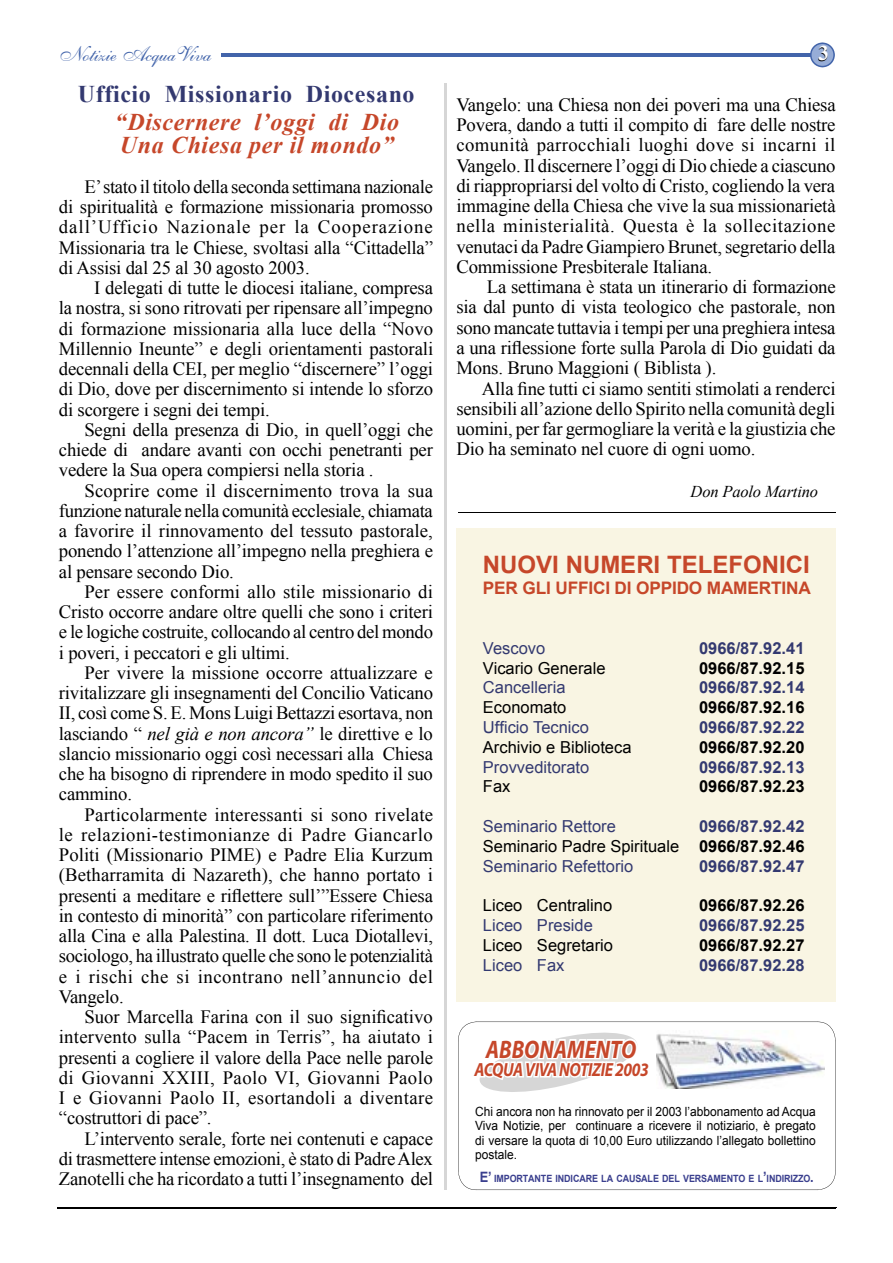
<style>
.page{position:relative;width:893px;height:1263px;background:#fff}
.page>*{position:absolute;margin:0;border:0;box-sizing:border-box;transform-origin:0 0}
.t1{font:italic 700 25.35px "Myriad";color:#c6472a;scale:.85 1}
.t2{font:italic 700 24px/22.5px "Times New Roman";letter-spacing:.025em;color:#c6472a}
.t3{font:700 24px "Times New Roman";letter-spacing:.025em;color:#333970}
.t4{font:700 24px "Arial";color:#c6472a}
.t5{font:21px "English 111 Vivace BT";color:#4264aa}
.t6{font:700 21px "Times New Roman";color:#000}
.t7{font:italic 700 19.05px "Myriad";letter-spacing:-.025em;color:#c6472a;scale:.85 1}
.t8{font:18.75px/20.2px "Times New Roman";letter-spacing:-.01em;color:#000;text-align:justify}
.t9{font:700 17.25px "Arial";letter-spacing:-.01em;color:#c6472a}
.t10{font:16.5px/19.8px "Arial";color:#000;text-align:justify}
.t11{font:700 16.5px "Arial";color:#333970}
.t12{font:16.5px "Arial";color:#333970}
.t13{font:700 16.5px "Arial";color:#000}
.t14{font:italic 16.5px "Times New Roman";letter-spacing:-.01em;color:#000}
.t15{font:12.75px/14.2px "Arial";color:#000;text-align:justify;scale:.94 1}
.t16{font:700 10.05px "Arial";letter-spacing:-.015em;color:#3a3f8e;scale:.9 1}
.s1{font-style:italic}
.s2{font-weight:700;color:#333970}
.s3{font-weight:700}
.s4{color:#333970}
.s5{font-size:14.25px}
</style>
<div class="page">
<div style="left:456px;top:529px;width:380px;height:473px;background:#f9f5e3"></div>
<hr style="left:444px;top:83px;width:3px;height:1106px;background:#d6d6d6">
<hr style="left:221px;top:53px;width:590px;height:3px;background:#4264aa">
<svg style="left:810px;top:43px;width:25px;height:24px"></svg>
<hr style="left:57px;top:1207px;width:779px;height:1px;background:#000">
<hr style="left:458px;top:512px;width:378px;height:1px;background:#000">
<svg style="left:458px;top:1022px;width:378px;height:168px"></svg>
<img style="left:656px;top:1030px;width:168px;height:59px">
<svg style="left:469px;top:1021px;width:182px;height:84px"></svg>
<p class="t5" style="left:60px;top:41px;width:153px">Notizie AcquaViva</p>
<p class="t6" style="left:818px;top:40px;width:12px">3</p>
<p class="t3" style="left:78px;top:78px;width:338px">Ufficio Missionario Diocesano</p>
<p class="t2" style="left:115px;top:110px;width:286px">“Discernere l’oggi di Dio<br>Una Chiesa per il mondo”</p>
<p class="t8" style="left:59px;top:176px;width:376px;text-indent:26px">E’ stato il titolo della seconda settimana nazionale di spiritualità e formazione missionaria promosso dall’Ufficio Nazionale per la Cooperazione Missionaria tra le Chiese, svoltasi alla “Cittadella” di Assisi dal 25 al 30 agosto 2003.</p>
<p class="t8" style="left:59px;top:277px;width:376px;text-indent:35px">I delegati di tutte le diocesi italiane, compresa la nostra, si sono ritrovati per ripensare all’impegno di formazione missionaria alla luce della “Novo Millennio Ineunte” e degli orientamenti pastorali decennali della CEI, per meglio “discernere” l’oggi di Dio, dove per discernimento si intende lo sforzo di scorgere i segni dei tempi.</p>
<p class="t8" style="left:59px;top:419px;width:376px;text-indent:26px">Segni della presenza di Dio, in quell’oggi che chiede di andare avanti con occhi penetranti per vedere la Sua opera compiersi nella storia .</p>
<p class="t8" style="left:59px;top:480px;width:376px;text-indent:26px">Scoprire come il discernimento trova la sua funzione naturale nella comunità ecclesiale, chiamata a favorire il rinnovamento del tessuto pastorale, ponendo l’attenzione all’impegno nella preghiera e al pensare secondo Dio.</p>
<p class="t8" style="left:59px;top:581px;width:376px;text-indent:26px">Per essere conformi allo stile missionario di Cristo occorre andare oltre quelli che sono i criteri e le logiche costruite, collocando al centro del mondo i poveri, i peccatori e gli ultimi.</p>
<p class="t8" style="left:59px;top:662px;width:376px;text-indent:26px">Per vivere la missione occorre attualizzare e rivitalizzare gli insegnamenti del Concilio Vaticano II, così come S. E. Mons Luigi Bettazzi esortava, non lasciando “ <span class="s1">nel già e non ancora”</span> le direttive e lo slancio missionario oggi così necessari alla Chiesa che ha bisogno di riprendere in modo spedito il suo cammino.</p>
<p class="t8" style="left:59px;top:804px;width:376px;text-indent:26px">Particolarmente interessanti si sono rivelate le relazioni-testimonianze di Padre Giancarlo Politi (Missionario PIME) e Padre Elia Kurzum (Betharramita di Nazareth), che hanno portato i presenti a meditare e riflettere sull’”Essere Chiesa in contesto di minorità” con particolare riferimento alla Cina e alla Palestina. Il dott. Luca Diotallevi, sociologo, ha illustrato quelle che sono le potenzialità e i rischi che si incontrano nell’annuncio del Vangelo.</p>
<p class="t8" style="left:59px;top:1006px;width:376px;text-indent:26px">Suor Marcella Farina con il suo significativo intervento sulla “Pacem in Terris”, ha aiutato i presenti a cogliere il valore della Pace nelle parole di Giovanni XXIII, Paolo VI, Giovanni Paolo I e Giovanni Paolo II, esortandoli a diventare “costruttori di pace”.</p>
<p class="t8" style="left:59px;top:1128px;width:376px;text-indent:26px">L’intervento serale, forte nei contenuti e capace di trasmettere intense emozioni, è stato di Padre Alex Zanotelli che ha ricordato a tutti l’insegnamento del</p>
<p class="t8" style="left:456px;top:94px;width:381px">Vangelo: una Chiesa non dei poveri ma una Chiesa Povera, dando a tutti il compito di fare delle nostre comunità parrocchiali luoghi dove si incarni il Vangelo. Il discernere l’oggi di Dio chiede a ciascuno di riappropriarsi del volto di Cristo, cogliendo la vera immagine della Chiesa che vive la sua missionarietà nella ministerialità. Questa è la sollecitazione venutaci da Padre Giampiero Brunet, segretario della Commissione Presbiterale Italiana.</p>
<p class="t8" style="left:456px;top:277px;width:381px;text-indent:30px">La settimana è stata un itinerario di formazione sia dal punto di vista teologico che pastorale, non sono mancate tuttavia i tempi per una preghiera intesa a una riflessione forte sulla Parola di Dio guidati da Mons. Bruno Maggioni ( Biblista ).</p>
<p class="t8" style="left:456px;top:378px;width:381px;text-indent:26px">Alla fine tutti ci siamo sentiti stimolati a renderci sensibili all’azione dello Spirito nella comunità degli uomini, per far germogliare la verità e la giustizia che Dio ha seminato nel cuore di ogni uomo.</p>
<p class="t14" style="left:691px;top:480px;width:129px">Don Paolo Martino</p>
<p class="t4" style="left:483px;top:548px;width:328px">NUOVI NUMERI TELEFONICI</p>
<p class="t9" style="left:483px;top:577px;width:329px">PER GLI UFFICI DI OPPIDO MAMERTINA</p>
<p class="t12" style="left:483px;top:637px;width:64px">Vescovo</p>
<p class="t11" style="left:699px;top:637px;width:107px">0966/87.92.41</p>
<p class="t10" style="left:483px;top:658px;width:124px">Vicario Generale</p>
<p class="t13" style="left:699px;top:657px;width:107px">0966/87.92.15</p>
<p class="t12" style="left:483px;top:677px;width:84px">Cancelleria</p>
<p class="t11" style="left:699px;top:677px;width:107px">0966/87.92.14</p>
<p class="t10" style="left:483px;top:698px;width:85px">Economato</p>
<p class="t13" style="left:699px;top:696px;width:107px">0966/87.92.16</p>
<p class="t12" style="left:483px;top:716px;width:108px">Ufficio Tecnico</p>
<p class="t11" style="left:699px;top:716px;width:107px">0966/87.92.22</p>
<p class="t10" style="left:483px;top:737px;width:150px">Archivio e Biblioteca</p>
<p class="t13" style="left:699px;top:736px;width:107px">0966/87.92.20</p>
<p class="t12" style="left:483px;top:756px;width:108px">Provveditorato</p>
<p class="t11" style="left:699px;top:756px;width:107px">0966/87.92.13</p>
<p class="t10" style="left:483px;top:777px;width:29px">Fax</p>
<p class="t13" style="left:699px;top:776px;width:107px">0966/87.92.23</p>
<p class="t12" style="left:483px;top:815px;width:134px">Seminario Rettore</p>
<p class="t10" style="left:483px;top:816px;width:323px;text-indent:216px"><span class="s2">0966/87.92.42<br></span>Seminario Padre Spirituale <span class="s3">0966/87.92.46<br></span><span class="s4">Seminario Refettorio</span></p>
<p class="t11" style="left:699px;top:855px;width:107px">0966/87.92.47</p>
<p class="t10" style="left:483px;top:896px;width:131px">Liceo Centralino</p>
<p class="t13" style="left:699px;top:894px;width:107px">0966/87.92.26</p>
<p class="t12" style="left:483px;top:914px;width:111px">Liceo Preside</p>
<p class="t11" style="left:699px;top:914px;width:107px">0966/87.92.25</p>
<p class="t10" style="left:483px;top:935px;width:132px">Liceo Segretario</p>
<p class="t13" style="left:699px;top:934px;width:107px">0966/87.92.27</p>
<p class="t12" style="left:483px;top:954px;width:83px">Liceo Fax</p>
<p class="t11" style="left:699px;top:954px;width:107px">0966/87.92.28</p>
<h1 class="t1" style="left:486px;top:1036px;width:179px">ABBONAMENTO</h1>
<p class="t7" style="left:475px;top:1060px;width:207px">ACQUA VIVA NOTIZIE 2003</p>
<p class="t15" style="left:475px;top:1104px;width:364px">Chi ancora non ha rinnovato per il 2003 l’abbonamento ad Acqua Viva Notizie, per continuare a ricevere il notiziario, è pregato di versare la quota di 10,00 Euro utilizzando l’allegato bollettino postale.</p>
<p class="t16" style="left:480px;top:1171px;width:373px"><span class="s5">E’</span> IMPORTANTE INDICARE LA CAUSALE DEL VERSAMENTO E L<span class="s5">’</span>INDIRIZZO<span class="s5">.</span></p>
</div>
